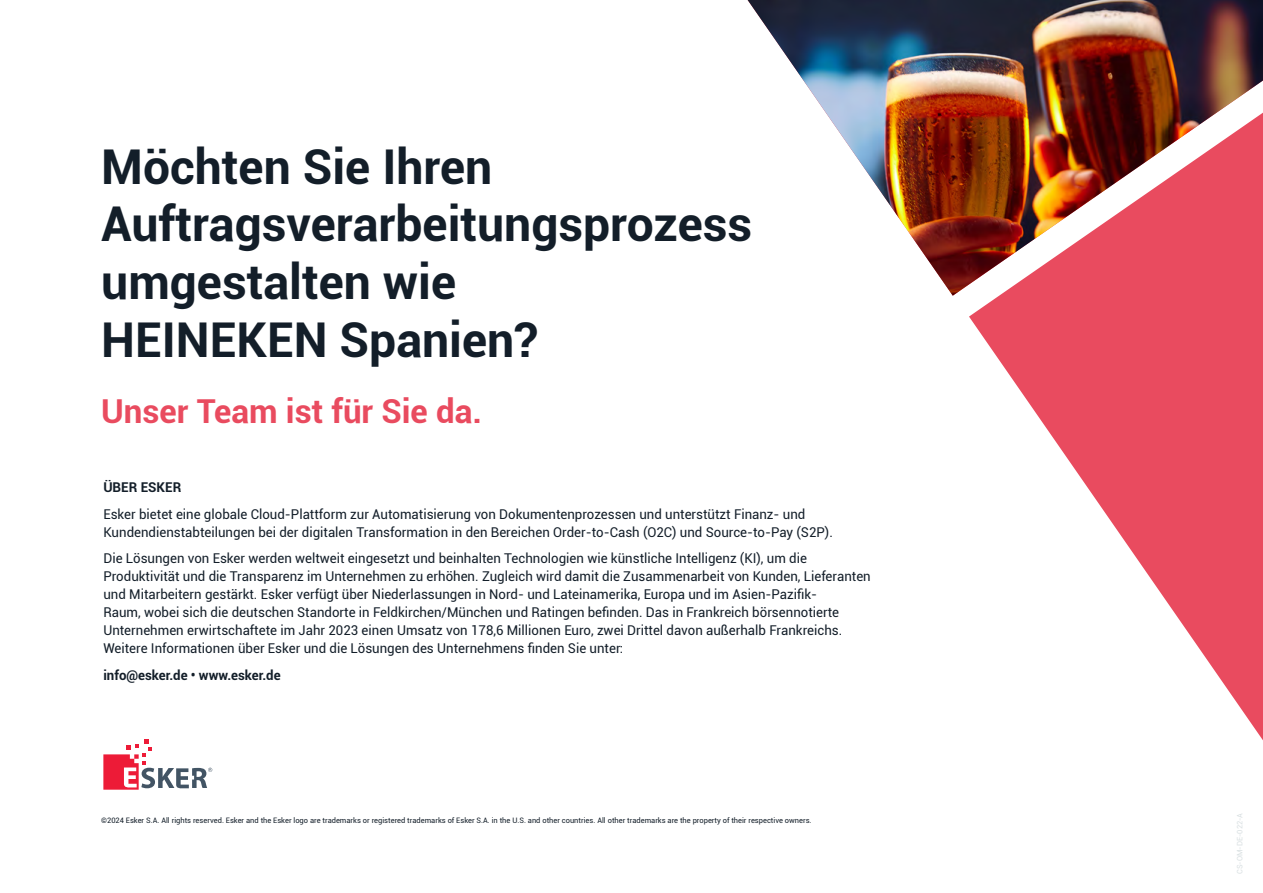
<style>
.page{position:relative;width:1263px;height:893px;background:#fff}
.page>*{position:absolute;margin:0;border:0;box-sizing:border-box;transform-origin:0 0}
.t1{font:700 48px/57.6px "Roboto";color:#131e29}
.t2{font:700 33px "Roboto";color:#e94b5f}
.t3{font:13.5px/18px "Roboto";color:#131e29}
.t4{font:700 13.5px "Roboto";color:#131e29}
.t5{font:7.5px "Roboto";color:#131e29}
.t6{font:7.5px "Roboto";color:#d8dfe1}
</style>
<div class="page">
<svg style="left:969px;top:296px;width:294px;height:444px;fill:#e94b5f"></svg>
<img style="left:748px;top:0;width:515px;height:296px">
<svg style="left:103px;top:739px;width:109px;height:51px"></svg>
<h1 class="t1" style="left:101px;top:136px;width:653px">Möchten Sie Ihren<br>Auftragsverarbeitungsprozess umgestalten wie<br>HEINEKEN Spanien?</h1>
<h2 class="t2" style="left:101px;top:388px;width:382px">Unser Team ist für Sie da.</h2>
<p class="t4" style="left:103px;top:478px;width:79px">ÜBER ESKER</p>
<p class="t3" style="left:103px;top:505px;width:731px">Esker bietet eine globale Cloud-Plattform zur Automatisierung von Dokumentenprozessen und unterstützt Finanz- und<br>Kundendienstabteilungen bei der digitalen Transformation in den Bereichen Order-to-Cash (O2C) und Source-to-Pay (S2P).</p>
<p class="t3" style="left:103px;top:549px;width:769px">Die Lösungen von Esker werden weltweit eingesetzt und beinhalten Technologien wie künstliche Intelligenz (KI), um die Produktivität und die Transparenz im Unternehmen zu erhöhen. Zugleich wird damit die Zusammenarbeit von Kunden, Lieferanten und Mitarbeitern gestärkt. Esker verfügt über Niederlassungen in Nord- und Lateinamerika, Europa und im Asien-Pazifik-<br>Raum, wobei sich die deutschen Standorte in Feldkirchen/München und Ratingen befinden. Das in Frankreich börsennotierte Unternehmen erwirtschaftete im Jahr 2023 einen Umsatz von 178,6 Millionen Euro, zwei Drittel davon außerhalb Frankreichs.<br>Weitere Informationen über Esker und die Lösungen des Unternehmens finden Sie unter:</p>
<p class="t4" style="left:103px;top:666px;width:179px">info@esker.de • www.esker.de</p>
<p class="t5" style="left:101px;top:815px;width:712px">©2024 Esker S.A. All rights reserved. Esker and the Esker logo are trademarks or registered trademarks of Esker S.A. in the U.S. and other countries. All other trademarks are the property of their respective owners.</p>
<p class="t6" style="left:1234px;top:874px;width:63px;rotate:-90deg">CS-OM-DE-022-A</p>
</div>
